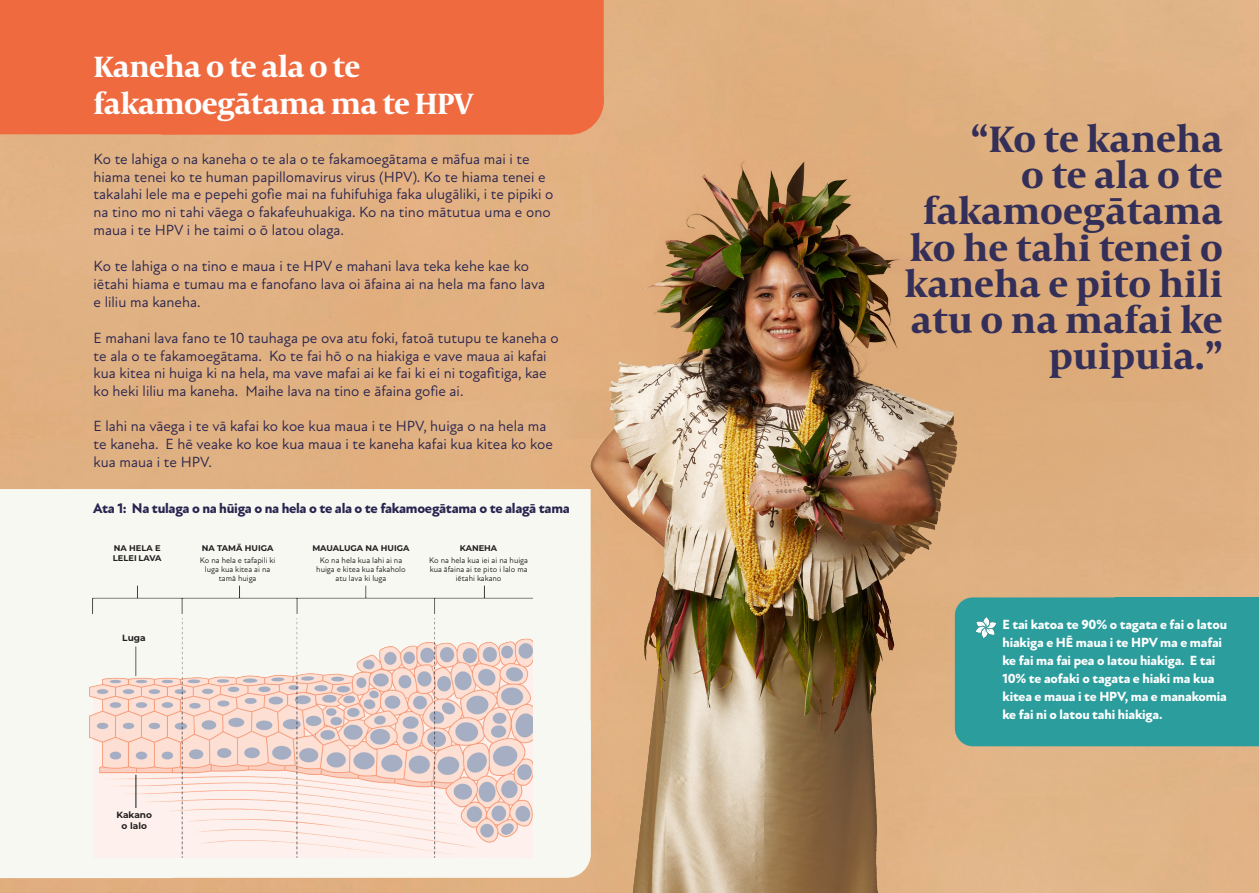
<style>
.page{position:relative;width:1259px;height:893px;background:#e0b081}
.page>*{position:absolute;margin:0;border:0;box-sizing:border-box;transform-origin:0 0}
.t1{font:700 37.5px/36.3px "Capitolium News 2";color:#332f58;text-align:right}
.t2{font:700 30px/37.5px "Capitolium News 2";letter-spacing:-.02em;color:#fff}
.Paragraph{font:15px/17.7px "New Atten";color:#28244f}
.Paragraph-2{font:800 14.25px "New Atten";letter-spacing:-.02em;color:#28244f}
.t3{font:800 13.5px/18px "New Atten";letter-spacing:-.01em;color:#fff}
.t4{font:700 9px/10.8px "Montserrat";color:#231f20;text-align:center}
.t5{font:8.25px/11.2px "New Atten";color:#231f20;text-align:center}
.t6{font:700 8.25px/9.9px "Montserrat";color:#231f20}
.s1{font-family:"Montserrat";font-weight:700}
</style>
<div class="page">
<div style="left:0;top:0;width:604px;height:134px;background:#f06a40"></div>
<div style="left:132px;top:66px;width:472px;height:69px;background:#f06a40;border-radius:34px"></div>
<div style="left:957px;top:597px;width:263px;height:149px;background:#2b9d9d"></div>
<div style="left:1220px;top:597px;width:39px;height:149px;background:#2b9d9d"></div>
<div style="left:1115px;top:597px;width:107px;height:64px;background:#2b9d9d"></div>
<img style="left:975px;top:617px;width:21px;height:21px">
<img style="left:591px;top:156px;width:366px;height:737px">
<div style="left:0;top:489px;width:590px;height:389px;background:#f7f8f2"></div>
<div style="left:127px;top:700px;width:464px;height:178px;background:#f7f8f2;border-radius:24px"></div>
<img style="left:89px;top:527px;width:443px;height:330px">
<div style="left:87px;top:538px;width:474px;height:43px;background:#f7f8f2"></div>
<div style="left:108px;top:631px;width:58px;height:15px;background:#f7f8f2"></div>
<div style="left:105px;top:808px;width:61px;height:23px;background:#fef0ec"></div>
<p class="t2" style="left:94px;top:46px;width:380px">Kaneha o te ala o te fakamoegātama ma te HPV</p>
<p class="Paragraph" style="left:94px;top:150px;width:461px">Ko te lahiga o na kaneha o te ala o te fakamoegātama e māfua mai i te hiama tenei ko te human papillomavirus virus (HPV). Ko te hiama tenei e takalahi lele ma e pepehi gofie mai na fuhifuhiga faka ulugāliki, i te pipiki o na tino mo ni tahi vāega o fakafeuhuakiga. Ko na tino mātutua uma e ono maua i te HPV i he taimi o ō latou olaga.</p>
<p class="Paragraph" style="left:94px;top:257px;width:453px">Ko te lahiga o na tino e maua i te HPV e mahani lava teka kehe kae ko iētahi hiama e tumau ma e fanofano lava oi āfaina ai na hela ma fano lava e liliu ma kaneha.</p>
<p class="Paragraph" style="left:94px;top:329px;width:466px">E mahani lava fano te 10 tauhaga pe ova atu foki, fatoā tutupu te kaneha o te ala o te fakamoegātama. Ko te fai hō o na hiakiga e vave maua ai kafai kua kitea ni huiga ki na hela, ma vave mafai ai ke fai ki ei ni togafitiga, kae ko heki liliu ma kaneha. Maihe lava na tino e āfaina gofie ai.</p>
<p class="Paragraph" style="left:94px;top:418px;width:461px">E lahi na vāega i te vā kafai ko koe kua maua i te HPV, huiga o na hela ma te kaneha. E hē veake ko koe kua maua i te kaneha kafai kua kitea ko koe kua maua i te HPV.</p>
<p class="Paragraph-2" style="left:93px;top:500px;width:478px">Ata 1: Na tulaga o na hūiga o na hela o te ala o te fakamoegātama o te alagā tama</p>
<p class="t6" style="left:113px;top:543px;width:50px">NA HELA E<br>LELEI LAVA</p>
<p class="t5" style="left:200px;top:543px;width:77px;text-align:left"><span class="s1">NA TAMĀ HUIGA<br></span>Ko na hela e tafapili ki</p>
<p class="t5" style="left:205px;top:564px;width:67px;line-height:9px">luga kua kitea ai na tamā huiga</p>
<p class="t5" style="left:312px;top:543px;width:99px"><span class="s1">MAUALUGA NA HUIGA<br></span>Ko na hela kua lahi ai na</p>
<p class="t5" style="left:316px;top:564px;width:91px;line-height:9px">huiga e kitea kua fakaholo atu lava ki luga</p>
<p class="t5" style="left:429px;top:543px;width:100px"><span class="s1">KANEHA<br></span>Ko na hela kua iei ai na huiga</p>
<p class="t5" style="left:430px;top:564px;width:99px;line-height:9px">kua āfaina ai te pito i lalo ma iētahi kakano</p>
<p class="t4" style="left:122px;top:632px;width:25px">Luga</p>
<p class="t4" style="left:116px;top:809px;width:37px">Kakano o lalo</p>
<p class="t1" style="left:904px;top:119px;width:320px">“Ko te kaneha<br>o te ala o te fakamoegātama ko he tahi tenei o kaneha e pito hili atu o na mafai ke puipuia.”</p>
<p class="t3" style="left:1002px;top:616px;width:226px">E tai katoa te 90% o tagata e fai o latou hiakiga e HĒ maua i te HPV ma e mafai ke fai ma fai pea o latou hiakiga. E tai 10% te aofaki o tagata e hiaki ma kua kitea e maua i te HPV, ma e manakomia ke fai ni o latou tahi hiakiga.</p>
</div>
